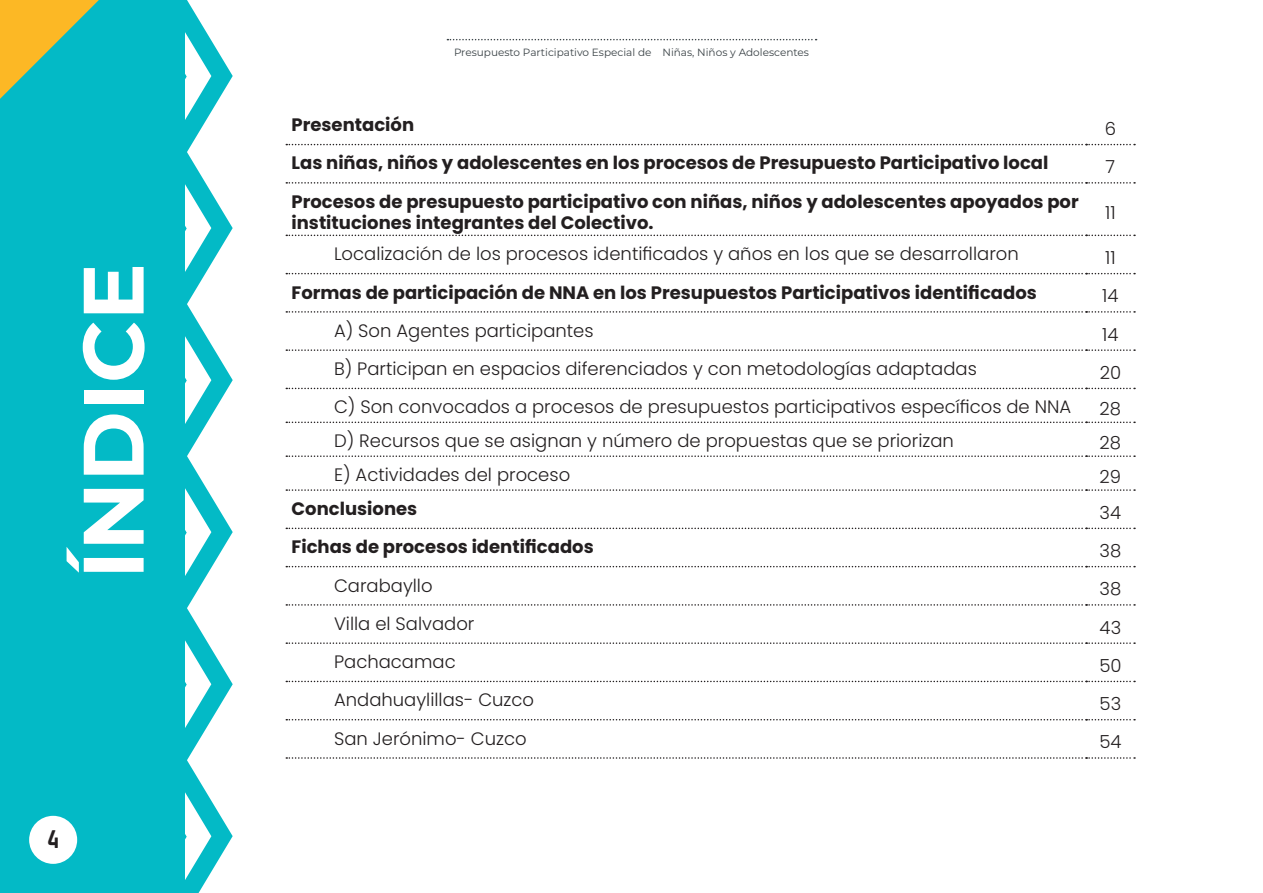
<style>
.page{position:relative;width:1263px;height:893px;background:#fff}
.page>*{position:absolute;margin:0;border:0;box-sizing:border-box;transform-origin:0 0}
.t1{font:700 85.5px "Montserrat";color:#fff}
.t2{font:500 25.5px "Apron Soft Cn";color:#231f20}
.t3{font:300 18px "Poppins";color:#231f20}
.t4{font:700 18px/21.6px "Poppins";color:#231f20}
.t5{font:10.5px "Montserrat";color:#3a4246}
</style>
<div class="page">
<div style="left:0;top:0;width:185px;height:893px;background:#03bac6"></div>
<svg style="left:286px;top:144px;width:849px;height:1px"></svg>
<svg style="left:286px;top:182px;width:849px;height:2px"></svg>
<svg style="left:286px;top:235px;width:849px;height:1px"></svg>
<svg style="left:286px;top:273px;width:849px;height:1px"></svg>
<svg style="left:286px;top:311px;width:849px;height:2px"></svg>
<svg style="left:286px;top:349px;width:849px;height:2px"></svg>
<svg style="left:286px;top:388px;width:849px;height:1px"></svg>
<svg style="left:286px;top:422px;width:849px;height:1px"></svg>
<svg style="left:286px;top:455px;width:849px;height:2px"></svg>
<svg style="left:286px;top:489px;width:849px;height:2px"></svg>
<svg style="left:286px;top:528px;width:849px;height:1px"></svg>
<svg style="left:286px;top:566px;width:849px;height:1px"></svg>
<svg style="left:286px;top:604px;width:849px;height:2px"></svg>
<svg style="left:286px;top:642px;width:849px;height:2px"></svg>
<svg style="left:286px;top:681px;width:849px;height:1px"></svg>
<svg style="left:286px;top:719px;width:849px;height:1px"></svg>
<svg style="left:286px;top:757px;width:849px;height:2px"></svg>
<svg style="left:185px;top:0;width:48px;height:893px"></svg>
<svg style="left:447px;top:39px;width:369px;height:1px"></svg>
<div style="left:29px;top:816px;width:48px;height:48px;background:#fff;border-radius:50%"></div>
<svg style="left:0;top:0;width:99px;height:99px"></svg>
<p class="t1" style="left:52px;top:579px;width:317px;rotate:-90deg">ÍNDICE</p>
<h2 class="t2" style="left:48px;top:824px;width:12px">4</h2>
<p class="t5" style="left:454px;top:45px;width:356px">Presupuesto Participativo Especial de Niñas, Niños y Adolescentes</p>
<p class="t4" style="left:291px;top:114px;width:124px">Presentación</p>
<p class="t3" style="left:1105px;top:118px;width:13px">6</p>
<p class="t4" style="left:291px;top:152px;width:758px">Las niñas, niños y adolescentes en los procesos de Presupuesto Participativo local</p>
<p class="t3" style="left:1105px;top:156px;width:11px">7</p>
<p class="t4" style="left:291px;top:191px;width:789px">Procesos de presupuesto participativo con niñas, niños y adolescentes apoyados por instituciones integrantes del Colectivo.</p>
<p class="t3" style="left:1105px;top:202px;width:12px">11</p>
<p class="t3" style="left:334px;top:244px;width:686px">Localización de los procesos identificados y años en los que se desarrollaron</p>
<p class="t3" style="left:1105px;top:247px;width:12px">11</p>
<p class="t4" style="left:291px;top:281px;width:747px">Formas de participación de NNA en los Presupuestos Participativos identificados</p>
<p class="t3" style="left:1102px;top:285px;width:18px">14</p>
<p class="t3" style="left:334px;top:320px;width:261px">A) Son Agentes participantes</p>
<p class="t3" style="left:1102px;top:324px;width:18px">14</p>
<p class="t3" style="left:334px;top:358px;width:644px">B) Participan en espacios diferenciados y con metodologías adaptadas</p>
<p class="t3" style="left:1100px;top:362px;width:23px">20</p>
<p class="t3" style="left:334px;top:397px;width:739px">C) Son convocados a procesos de presupuestos participativos específicos de NNA</p>
<p class="t3" style="left:1100px;top:398px;width:23px">28</p>
<p class="t3" style="left:334px;top:430px;width:621px">D) Recursos que se asignan y número de propuestas que se priorizan</p>
<p class="t3" style="left:1100px;top:432px;width:23px">28</p>
<p class="t3" style="left:334px;top:464px;width:238px">E) Actividades del proceso</p>
<p class="t3" style="left:1100px;top:466px;width:23px">29</p>
<p class="t4" style="left:291px;top:498px;width:127px">Conclusiones</p>
<p class="t3" style="left:1099px;top:502px;width:23px">34</p>
<p class="t4" style="left:291px;top:536px;width:304px">Fichas de procesos identificados</p>
<p class="t3" style="left:1099px;top:540px;width:23px">38</p>
<p class="t3" style="left:334px;top:575px;width:100px">Carabayllo</p>
<p class="t3" style="left:1099px;top:578px;width:23px">38</p>
<p class="t3" style="left:334px;top:613px;width:142px">Villa el Salvador</p>
<p class="t3" style="left:1099px;top:617px;width:23px">43</p>
<p class="t3" style="left:334px;top:651px;width:123px">Pachacamac</p>
<p class="t3" style="left:1099px;top:655px;width:24px">50</p>
<p class="t3" style="left:334px;top:690px;width:202px">Andahuaylillas- Cuzco</p>
<p class="t3" style="left:1099px;top:693px;width:23px">53</p>
<p class="t3" style="left:334px;top:728px;width:194px">San Jerónimo- Cuzco</p>
<p class="t3" style="left:1099px;top:732px;width:24px">54</p>
</div>
